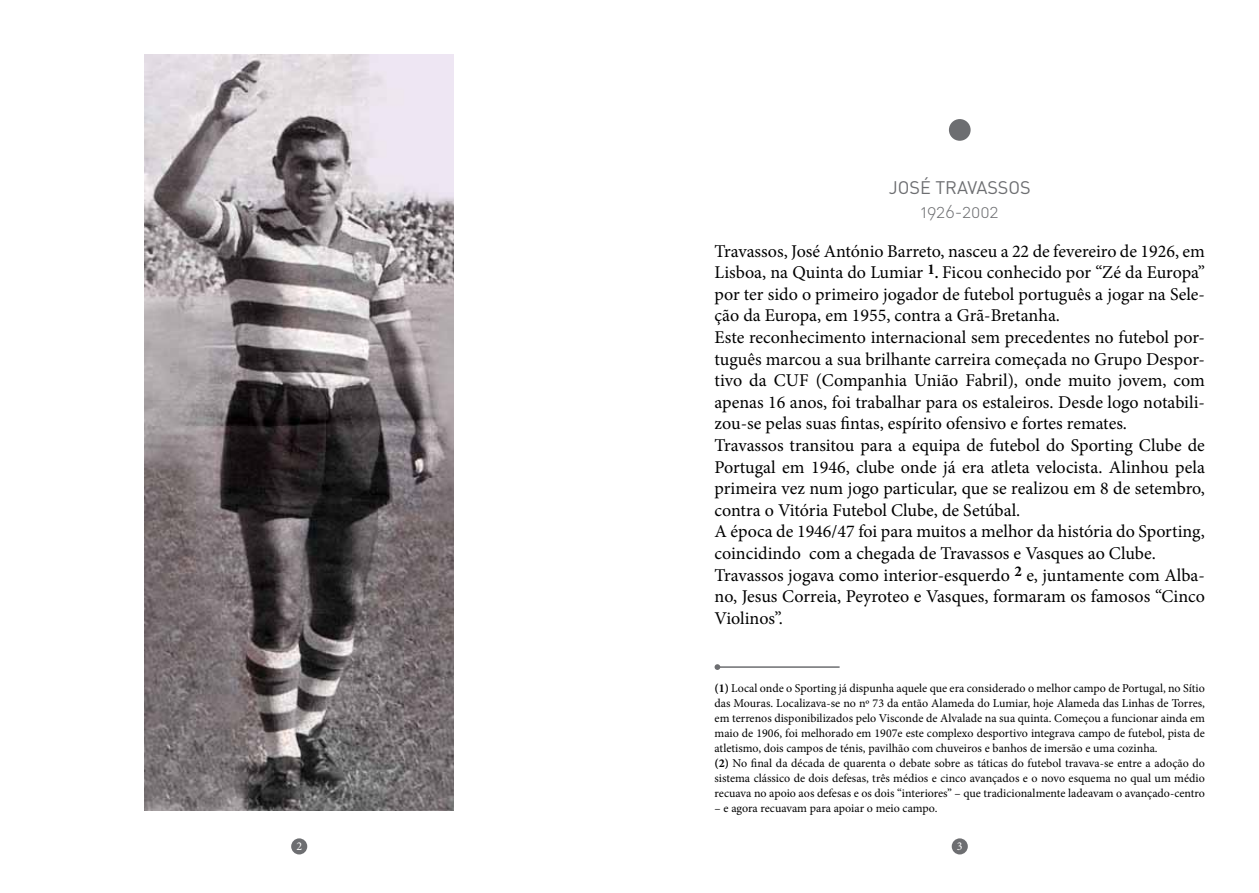
<style>
.page{position:relative;width:1259px;height:893px;background:#fff}
.page>*{position:absolute;margin:0;border:0;box-sizing:border-box;transform-origin:0 0}
.t1{font:18px/21.6px "Minion Pro";color:#000}
.t2{font:18px "DIN";color:#6d6e71}
.t3{font:18px "DIN Light Alternate";color:#6d6e71}
.t4{font:12px/15px "Minion Pro";color:#000}
.t5{font:12px "Minion Pro";color:#fff}
.s1{font-weight:700;font-size:15px}
.s2{font-weight:700}
</style>
<div class="page">
<div style="left:291px;top:838px;width:16px;height:16px;background:#6d6e71;border-radius:50%"></div>
<div style="left:951px;top:838px;width:17px;height:16px;background:#6d6e71;border-radius:50%"></div>
<div style="left:949px;top:119px;width:21px;height:22px;background:#6d6e71;border-radius:50%"></div>
<hr style="left:716px;top:666px;width:123px;height:2px;background:#6d6e71">
<svg style="left:714px;top:664px;width:6px;height:6px"></svg>
<img style="left:145px;top:54px;width:309px;height:756px">
<p class="t2" style="left:888px;top:176px;width:143px">JOSÉ TRAVASSOS</p>
<p class="t3" style="left:921px;top:201px;width:79px">1926-2002</p>
<p class="t1" style="left:714px;top:240px;width:492px">Travassos, José António Barreto, nasceu a 22 de fevereiro de 1926, em Lisboa, na Quinta do Lumiar <sup>1</sup><span class="s1">.</span> Ficou conhecido por “Zé da Europa” por ter sido o primeiro jogador de futebol português a jogar na Sele&shy;ção da Europa, em 1955, contra a Grã-Bretanha.<br>Este reconhecimento internacional sem precedentes no futebol por&shy;tuguês marcou a sua brilhante carreira começada no Grupo Despor&shy;tivo da CUF (Companhia União Fabril), onde muito jovem, com apenas 16 anos, foi trabalhar para os estaleiros. Desde logo notabili&shy;zou-se pelas suas fintas, espírito ofensivo e fortes remates.<br>Travassos transitou para a equipa de futebol do Sporting Clube de Portugal em 1946, clube onde já era atleta velocista. Alinhou pela primeira vez num jogo particular, que se realizou em 8 de setembro, contra o Vitória Futebol Clube, de Setúbal.<br>A época de 1946/47 foi para muitos a melhor da história do Sporting, coincidindo com a chegada de Travassos e Vasques ao Clube.<br>Travassos jogava como interior-esquerdo <sup>2</sup> e, juntamente com Alba&shy;no, Jesus Correia, Peyroteo e Vasques, formaram os famosos “Cinco Violinos”.</p>
<p class="t4" style="left:714px;top:680px;width:492px"><span class="s2">(1)</span> Local onde o Sporting já dispunha aquele que era considerado o melhor campo de Portugal, no Sítio das Mouras. Localizava-se no nº 73 da então Alameda do Lumiar, hoje Alameda das Linhas de Torres, em terrenos disponibilizados pelo Visconde de Alvalade na sua quinta. Começou a funcionar ainda em maio de 1906, foi melhorado em 1907e este complexo desportivo integrava campo de futebol, pista de atletismo, dois campos de ténis, pavilhão com chuveiros e banhos de imersão e uma cozinha.<br><span class="s2">(2)</span> No final da década de quarenta o debate sobre as táticas do futebol travava-se entre a adoção do sistema clássico de dois defesas, três médios e cinco avançados e o novo esquema no qual um médio recuava no apoio aos defesas e os dois “interiores” – que tradicionalmente ladeavam o avançado-centro</p>
<p class="t4" style="left:714px;top:800px;width:224px">– e agora recuavam para apoiar o meio campo.</p>
<p class="t5" style="left:296px;top:838px;width:7px">2</p>
<p class="t5" style="left:957px;top:838px;width:7px">3</p>
</div>
